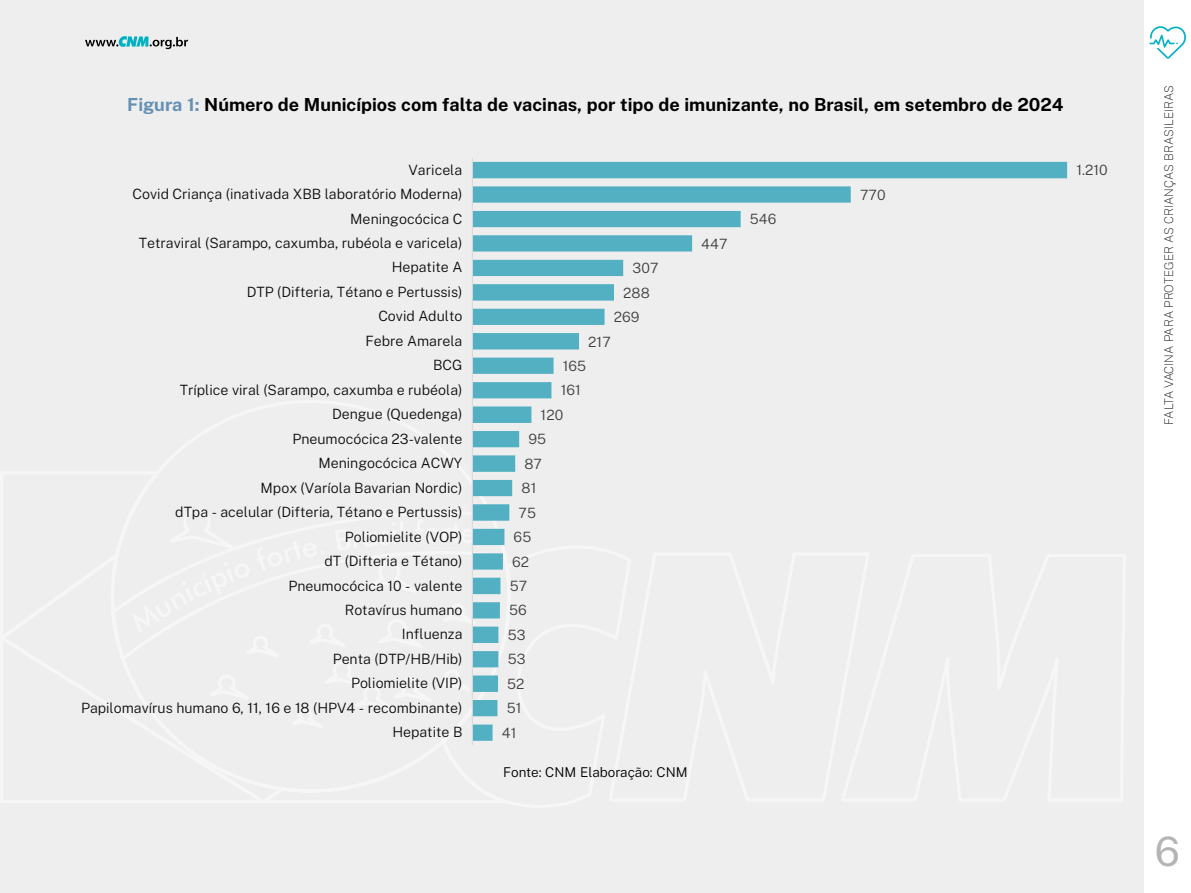
<style>
.page{position:relative;width:1191px;height:893px;background:#eee}
.page>*{position:absolute;margin:0;border:0;box-sizing:border-box;transform-origin:0 0}
.t1{font:40.5px "Public Sans";color:#b4b4b4}
.t2{font:700 18px "Public Sans";color:#000}
.t3{font:300 14.1px "Public Sans";color:#0d0d0d}
.t4{font:300 14.1px "Public Sans";letter-spacing:.005em;color:#404040}
.t5{font:300 13.5px "Public Sans";color:#000}
.t6{font:100 12px "Public Sans";color:#000}
.s1{color:#6590b3}
</style>
<div class="page">
<div style="left:1144px;top:0;width:47px;height:893px;background:#fff"></div>
<svg style="left:85px;top:36px;width:103px;height:13px"></svg>
<svg style="left:1149px;top:26px;width:37px;height:33px"></svg>
<svg style="left:473px;top:162px;width:594px;height:579px"></svg>
<hr style="left:472px;top:158px;width:1px;height:586px;background:#d9d9d9">
<p class="t2" style="left:127px;top:91px;width:937px"><span class="s1">Figura 1:</span> Número de Municípios com falta de vacinas, por tipo de imunizante, no Brasil, em setembro de 2024</p>
<p class="t3" style="left:408px;top:160px;width:55px">Varicela</p>
<p class="t3" style="left:132px;top:184px;width:331px">Covid Criança (inativada XBB laboratório Moderna)</p>
<p class="t3" style="left:350px;top:209px;width:114px">Meningocócica C</p>
<p class="t3" style="left:139px;top:233px;width:325px">Tetraviral (Sarampo, caxumba, rubéola e varicela)</p>
<p class="t3" style="left:392px;top:258px;width:72px">Hepatite A</p>
<p class="t4" style="left:632px;top:258px;width:27px">307</p>
<p class="t3" style="left:247px;top:282px;width:217px">DTP (Difteria, Tétano e Pertussis)</p>
<p class="t4" style="left:623px;top:283px;width:28px">288</p>
<p class="t3" style="left:378px;top:306px;width:86px">Covid Adulto</p>
<p class="t4" style="left:614px;top:307px;width:27px">269</p>
<p class="t3" style="left:365px;top:331px;width:99px">Febre Amarela</p>
<p class="t4" style="left:588px;top:332px;width:24px">217</p>
<p class="t3" style="left:433px;top:355px;width:31px">BCG</p>
<p class="t4" style="left:563px;top:356px;width:25px">165</p>
<p class="t3" style="left:180px;top:380px;width:284px">Tríplice viral (Sarampo, caxumba e rubéola)</p>
<p class="t4" style="left:561px;top:381px;width:22px">161</p>
<p class="t3" style="left:332px;top:404px;width:132px">Dengue (Quedenga)</p>
<p class="t4" style="left:540px;top:405px;width:24px">120</p>
<p class="t3" style="left:292px;top:429px;width:171px">Pneumocócica 23-valente</p>
<p class="t4" style="left:528px;top:429px;width:19px">95</p>
<p class="t3" style="left:318px;top:453px;width:145px">Meningocócica ACWY</p>
<p class="t4" style="left:524px;top:454px;width:19px">87</p>
<p class="t3" style="left:260px;top:478px;width:203px">Mpox (Varíola Bavarian Nordic)</p>
<p class="t4" style="left:521px;top:478px;width:16px">81</p>
<p class="t3" style="left:175px;top:502px;width:289px">dTpa - acelular (Difteria, Tétano e Pertussis)</p>
<p class="t4" style="left:518px;top:503px;width:19px">75</p>
<p class="t3" style="left:345px;top:527px;width:119px">Poliomielite (VOP)</p>
<p class="t4" style="left:513px;top:527px;width:19px">65</p>
<p class="t3" style="left:324px;top:551px;width:139px">dT (Difteria e Tétano)</p>
<p class="t4" style="left:512px;top:552px;width:19px">62</p>
<p class="t3" style="left:288px;top:576px;width:175px">Pneumocócica 10 - valente</p>
<p class="t4" style="left:510px;top:576px;width:19px">57</p>
<p class="t3" style="left:345px;top:600px;width:119px">Rotavírus humano</p>
<p class="t4" style="left:509px;top:601px;width:19px">56</p>
<p class="t3" style="left:402px;top:625px;width:62px">Influenza</p>
<p class="t4" style="left:508px;top:625px;width:19px">53</p>
<p class="t3" style="left:333px;top:649px;width:131px">Penta (DTP/HB/Hib)</p>
<p class="t4" style="left:508px;top:649px;width:19px">53</p>
<p class="t3" style="left:351px;top:673px;width:113px">Poliomielite (VIP)</p>
<p class="t4" style="left:507px;top:674px;width:19px">52</p>
<p class="t3" style="left:81px;top:698px;width:383px">Papilomavírus humano 6, 11, 16 e 18 (HPV4 - recombinante)</p>
<p class="t4" style="left:507px;top:698px;width:16px">51</p>
<p class="t3" style="left:392px;top:722px;width:72px">Hepatite B</p>
<p class="t4" style="left:502px;top:723px;width:16px">41</p>
<p class="t5" style="left:503px;top:762px;width:186px">Fonte: CNM Elaboração: CNM</p>
<p class="t4" style="left:701px;top:234px;width:28px">447</p>
<p class="t4" style="left:750px;top:209px;width:28px">546</p>
<p class="t4" style="left:860px;top:185px;width:27px">770</p>
<p class="t4" style="left:1076px;top:160px;width:33px">1.210</p>
<p class="t6" style="left:1161px;top:425px;width:341px;rotate:-90deg">FALTA VACINA PARA PROTEGER AS CRIANÇAS BRASILEIRAS</p>
<h1 class="t1" style="left:1155px;top:823px;width:27px">6</h1>
</div>
